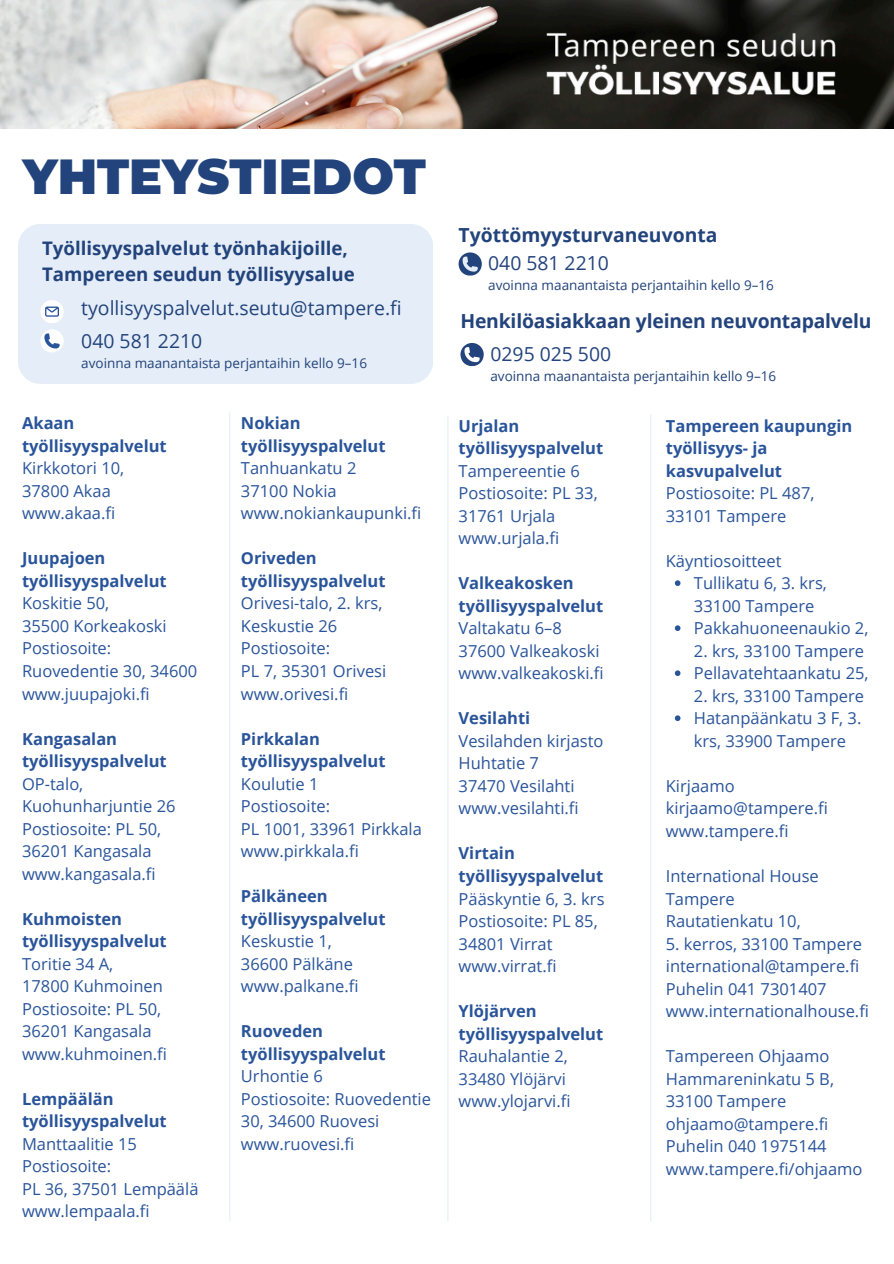
<style>
.page{position:relative;width:894px;height:1264px;background:#fff}
.page>*{position:absolute;margin:0;border:0;box-sizing:border-box;transform-origin:0 0}
.t1{font:900 49.05px "Montserrat";color:#22437b}
.t2{font:19.35px "Open Sans";color:#22437b}
.t3{font:700 19.35px "Open Sans";letter-spacing:-.01em;color:#22437b}
.t4{font:700 18.75px/25.8px "Open Sans";color:#22437b}
.t5{font:16.5px/22.5px "Open Sans";color:#29549a}
.t6{font:700 16.5px/22.5px "Open Sans";color:#29549a}
.t7{font:13.5px "Open Sans";color:#22437b}
.s1{font-weight:700}
.s2{font-weight:400}
</style>
<div class="page">
<img style="left:0;top:0;width:893px;height:128px">
<svg style="left:674px;top:580px;width:6px;height:6px"></svg>
<svg style="left:674px;top:625px;width:6px;height:6px"></svg>
<svg style="left:674px;top:670px;width:6px;height:6px"></svg>
<svg style="left:674px;top:715px;width:6px;height:6px"></svg>
<img style="left:524px;top:12px;width:332px;height:104px">
<div style="left:18px;top:224px;width:415px;height:160px;background:#e5eef8;border-radius:22px"></div>
<svg style="left:40px;top:300px;width:23px;height:23px"></svg>
<svg style="left:40px;top:329px;width:23px;height:23px"></svg>
<hr style="left:229px;top:411px;width:1px;height:810px;background:#e5eef8">
<hr style="left:447px;top:416px;width:1px;height:805px;background:#e5eef8">
<hr style="left:650px;top:414px;width:1px;height:807px;background:#e5eef8">
<svg style="left:458px;top:252px;width:23px;height:24px"></svg>
<svg style="left:460px;top:343px;width:23px;height:23px"></svg>
<p class="t1" style="left:23px;top:146px;width:404px">YHTEYSTIEDOT</p>
<p class="t4" style="left:42px;top:235px;width:314px">Työllisyyspalvelut työnhakijoille,<br>Tampereen seudun työllisyysalue</p>
<h3 class="t2" style="left:81px;top:294px;width:322px">tyollisyyspalvelut.seutu@tampere.fi</h3>
<h3 class="t2" style="left:81px;top:327px;width:122px">040 581 2210</h3>
<h3 class="t7" style="left:81px;top:353px;width:287px">avoinna maanantaista perjantaihin kello 9–16</h3>
<p class="t5" style="left:22px;top:412px;width:146px"><span class="s1">Akaan työllisyyspalvelut<br></span>Kirkkotori 10,<br>37800 Akaa www.akaa.fi</p>
<h1 class="t5" style="left:22px;top:547px;width:177px"><span class="s1">Juupajoen työllisyyspalvelut<br></span>Koskitie 50,<br>35500 Korkeakoski<br>Postiosoite:<br>Ruovedentie 30, 34600 www.juupajoki.fi</h1>
<h2 class="t5" style="left:22px;top:727px;width:155px"><span class="s1">Kangasalan työllisyyspalvelut<br></span>OP-talo,<br>Kuohunharjuntie 26<br>Postiosoite: PL 50,<br>36201 Kangasala www.kangasala.fi</h2>
<p class="t5" style="left:22px;top:907px;width:146px"><span class="s1">Kuhmoisten työllisyyspalvelut<br></span>Toritie 34 A,<br>17800 Kuhmoinen<br>Postiosoite: PL 50,<br>36201 Kangasala www.kuhmoinen.fi</p>
<p class="t5" style="left:22px;top:1087px;width:178px"><span class="s1">Lempäälän työllisyyspalvelut<br></span>Manttaalitie 15<br>Postiosoite:<br>PL 36, 37501 Lempäälä www.lempaala.fi</p>
<p class="t5" style="left:241px;top:412px;width:182px"><span class="s1">Nokian työllisyyspalvelut<br></span>Tanhuankatu 2<br>37100 Nokia www.nokiankaupunki.fi</p>
<p class="t5" style="left:241px;top:547px;width:147px"><span class="s1">Oriveden työllisyyspalvelut<br></span>Orivesi-talo, 2. krs,<br>Keskustie 26<br>Postiosoite:<br>PL 7, 35301 Orivesi www.orivesi.fi</p>
<p class="t5" style="left:241px;top:727px;width:182px"><span class="s1">Pirkkalan työllisyyspalvelut<br></span>Koulutie 1<br>Postiosoite:<br>PL 1001, 33961 Pirkkala www.pirkkala.fi</p>
<h2 class="t5" style="left:241px;top:884px;width:146px"><span class="s1">Pälkäneen työllisyyspalvelut<br></span>Keskustie 1,<br>36600 Pälkäne www.palkane.fi</h2>
<p class="t5" style="left:241px;top:1019px;width:191px"><span class="s1">Ruoveden työllisyyspalvelut<br></span>Urhontie 6<br>Postiosoite: Ruovedentie<br>30, 34600 Ruovesi www.ruovesi.fi</p>
<h3 class="t3" style="left:458px;top:221px;width:260px">Työttömyysturvaneuvonta</h3>
<h3 class="t2" style="left:488px;top:249px;width:122px">040 581 2210</h3>
<h3 class="t7" style="left:488px;top:276px;width:287px">avoinna maanantaista perjantaihin kello 9–16</h3>
<h3 class="t3" style="left:460px;top:308px;width:412px">Henkilöasiakkaan yleinen neuvontapalvelu</h3>
<h3 class="t2" style="left:490px;top:340px;width:122px">0295 025 500</h3>
<p class="t7" style="left:490px;top:366px;width:287px">avoinna maanantaista perjantaihin kello 9–16</p>
<p class="t5" style="left:458px;top:414px;width:146px"><span class="s1">Urjalan työllisyyspalvelut<br></span>Tampereentie 6<br>Postiosoite: PL 33,<br>31761 Urjala www.urjala.fi</p>
<p class="t5" style="left:458px;top:571px;width:146px"><span class="s1">Valkeakosken työllisyyspalvelut<br></span>Valtakatu 6–8<br>37600 Valkeakoski www.valkeakoski.fi</p>
<h2 class="t5" style="left:458px;top:706px;width:146px"><span class="s1">Vesilahti<br></span>Vesilahden kirjasto<br>Huhtatie 7<br>37470 Vesilahti www.vesilahti.fi</h2>
<p class="t5" style="left:458px;top:841px;width:147px"><span class="s1">Virtain työllisyyspalvelut<br></span>Pääskyntie 6, 3. krs<br>Postiosoite: PL 85,<br>34801 Virrat www.virrat.fi</p>
<p class="t5" style="left:458px;top:999px;width:146px"><span class="s1">Ylöjärven työllisyyspalvelut<br></span>Rauhalantie 2,<br>33480 Ylöjärvi www.ylojarvi.fi</p>
<p class="t6" style="left:665px;top:414px;width:188px">Tampereen kaupungin työllisyys- ja kasvupalvelut<br><span class="s2">Postiosoite: PL 487,<br>33101 Tampere</span></p>
<h3 class="t5" style="left:665px;top:549px;width:117px">Käyntiosoitteet</h3>
<h3 class="t5" style="left:693px;top:571px;width:134px">Tullikatu 6, 3. krs,<br>33100 Tampere</h3>
<h3 class="t5" style="left:693px;top:616px;width:176px">Pakkahuoneenaukio 2,</h3>
<h3 class="t5" style="left:693px;top:639px;width:172px">2. krs, 33100 Tampere</h3>
<h3 class="t5" style="left:693px;top:661px;width:176px">Pellavatehtaankatu 25,</h3>
<h3 class="t5" style="left:693px;top:684px;width:172px">2. krs, 33100 Tampere</h3>
<h3 class="t5" style="left:693px;top:706px;width:169px">Hatanpäänkatu 3 F, 3. krs, 33900 Tampere</h3>
<p class="t5" style="left:665px;top:774px;width:163px">Kirjaamo kirjaamo@tampere.fi www.tampere.fi</p>
<h3 class="t5" style="left:665px;top:864px;width:154px">International House<br>Tampere<br>Rautatienkatu 10,</h3>
<h3 class="t5" style="left:665px;top:931px;width:205px">5. kerros, 33100 Tampere international@tampere.fi<br>Puhelin 041 7301407 www.internationalhouse.fi</h3>
<h3 class="t5" style="left:665px;top:1044px;width:198px">Tampereen Ohjaamo<br>Hammareninkatu 5 B,<br>33100 Tampere ohjaamo@tampere.fi<br>Puhelin 040 1975144 www.tampere.fi/ohjaamo</h3>
</div>
